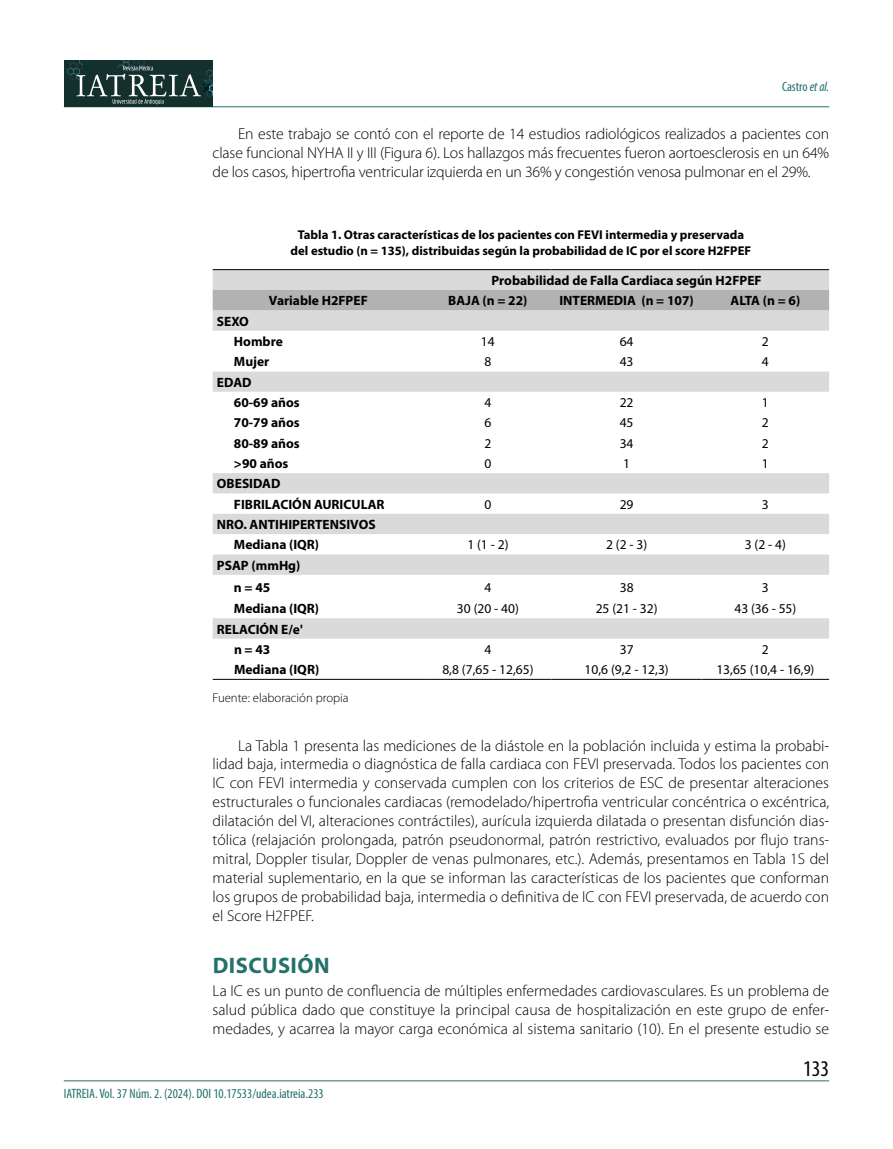
<style>
.page{position:relative;width:893px;height:1149px;background:#fff}
.page>*{position:absolute;margin:0;border:0;box-sizing:border-box;transform-origin:0 0}
.t1{font:700 22.5px "Myriad Pro";letter-spacing:.02em;color:#22716a}
.t2{font:condensed 22.5px "Myriad Pro";color:#000}
.t3{font:300 15.75px/18.9px "Myriad Pro";color:#000;text-align:justify}
.t4{font:700 13.5px/20.4px "Myriad Pro";color:#000}
.t5{font:13.5px "Myriad Pro";color:#000}
.t6{font:condensed 13.5px "Myriad Pro";color:#22716a}
.t7{font:700 12.75px/15.3px "Myriad Pro";color:#000;text-align:center}
.t8{font:300 12.75px "Myriad Pro";color:#000}
.s1{font-style:italic}
</style>
<div class="page">
<hr style="left:64px;top:106px;width:765px;height:1px;background:#22716a">
<div style="left:64px;top:61px;width:149px;height:46px;background:#14302d"></div>
<svg style="left:65px;top:61px;width:148px;height:43px"></svg>
<hr style="left:64px;top:1080px;width:765px;height:1px;background:#22716a">
<svg style="left:213px;top:270px;width:616px;height:368px"></svg>
<div style="left:213px;top:290px;width:616px;height:20px;background:#b3b2b2"></div>
<svg style="left:213px;top:351px;width:616px;height:20px"></svg>
<hr style="left:213px;top:269px;width:211px;height:1px;background:#000">
<hr style="left:424px;top:269px;width:128px;height:1px;background:#000">
<hr style="left:552px;top:269px;width:150px;height:1px;background:#000">
<hr style="left:702px;top:269px;width:127px;height:1px;background:#000">
<hr style="left:213px;top:678px;width:211px;height:1px;background:#000">
<hr style="left:424px;top:678px;width:128px;height:1px;background:#000">
<hr style="left:552px;top:678px;width:150px;height:1px;background:#000">
<hr style="left:702px;top:678px;width:127px;height:1px;background:#000">
<p class="t6" style="left:782px;top:78px;width:49px">Castro <span class="s1">et al.</span></p>
<p class="t3" style="left:213px;top:125px;width:618px;text-indent:26px">En este trabajo se contó con el reporte de 14 estudios radiológicos realizados a pacientes con clase funcional NYHA II y III (Figura 6). Los hallazgos más frecuentes fueron aortoesclerosis en un 64% de los casos, hipertrofia ventricular izquierda en un 36% y congestión venosa pulmonar en el 29%.</p>
<p class="t7" style="left:291px;top:227px;width:462px">Tabla 1. Otras características de los pacientes con FEVI intermedia y preservada del estudio (n = 135), distribuidas según la probabilidad de IC por el score H2FPEF</p>
<p class="t4" style="left:491px;top:269px;width:272px">Probabilidad de Falla Cardiaca según H2FPEF</p>
<p class="t4" style="left:269px;top:290px;width:100px">Variable H2FPEF</p>
<p class="t4" style="left:448px;top:290px;width:81px">BAJA (n = 22)</p>
<p class="t4" style="left:559px;top:290px;width:136px">INTERMEDIA (n = 107)</p>
<p class="t4" style="left:730px;top:290px;width:71px">ALTA (n = 6)</p>
<p class="t4" style="left:234px;top:310px;width:50px;text-indent:-17px">SEXO<br>Hombre</p>
<p class="t5" style="left:481px;top:333px;width:15px">14</p>
<p class="t5" style="left:620px;top:333px;width:15px">64</p>
<p class="t5" style="left:762px;top:333px;width:8px">2</p>
<p class="t4" style="left:234px;top:351px;width:37px">Mujer</p>
<p class="t5" style="left:484px;top:353px;width:8px">8</p>
<p class="t5" style="left:620px;top:353px;width:15px">43</p>
<p class="t5" style="left:762px;top:353px;width:8px">4</p>
<p class="t4" style="left:234px;top:371px;width:67px;text-indent:-17px">EDAD<br>60-69 años</p>
<p class="t5" style="left:484px;top:394px;width:8px">4</p>
<p class="t5" style="left:620px;top:394px;width:15px">22</p>
<p class="t5" style="left:762px;top:394px;width:8px">1</p>
<p class="t4" style="left:234px;top:412px;width:67px">70-79 años</p>
<p class="t5" style="left:484px;top:414px;width:8px">6</p>
<p class="t5" style="left:620px;top:414px;width:15px">45</p>
<p class="t5" style="left:762px;top:414px;width:8px">2</p>
<p class="t4" style="left:234px;top:432px;width:67px">80-89 años</p>
<p class="t5" style="left:484px;top:434px;width:8px">2</p>
<p class="t5" style="left:620px;top:434px;width:15px">34</p>
<p class="t5" style="left:762px;top:434px;width:8px">2</p>
<p class="t4" style="left:234px;top:452px;width:56px">&gt;90 años</p>
<p class="t5" style="left:484px;top:455px;width:8px">0</p>
<p class="t5" style="left:623px;top:455px;width:8px">1</p>
<p class="t5" style="left:762px;top:455px;width:8px">1</p>
<p class="t4" style="left:234px;top:473px;width:152px;text-indent:-17px">OBESIDAD<br>FIBRILACIÓN AURICULAR</p>
<p class="t5" style="left:484px;top:495px;width:8px">0</p>
<p class="t5" style="left:620px;top:495px;width:15px">29</p>
<p class="t5" style="left:762px;top:495px;width:8px">3</p>
<p class="t4" style="left:234px;top:513px;width:143px;text-indent:-17px">NRO. ANTIHIPERTENSIVOS<br>Mediana (IQR)</p>
<p class="t4" style="left:234px;top:553px;width:68px;line-height:21.8px;text-indent:-17px">PSAP (mmHg) n = 45</p>
<p class="t5" style="left:467px;top:536px;width:43px">1 (1 - 2)</p>
<p class="t5" style="left:606px;top:536px;width:43px">2 (2 - 3)</p>
<p class="t5" style="left:745px;top:536px;width:43px">3 (2 - 4)</p>
<p class="t5" style="left:484px;top:578px;width:8px">4</p>
<p class="t5" style="left:620px;top:578px;width:15px">38</p>
<p class="t5" style="left:762px;top:578px;width:8px">3</p>
<p class="t4" style="left:234px;top:598px;width:87px">Mediana (IQR)</p>
<p class="t5" style="left:457px;top:600px;width:63px">30 (20 - 40)</p>
<p class="t5" style="left:596px;top:600px;width:63px">25 (21 - 32)</p>
<p class="t5" style="left:734px;top:600px;width:63px">43 (36 - 55)</p>
<p class="t4" style="left:234px;top:618px;width:70px;text-indent:-17px">RELACIÓN E/e' n = 43</p>
<p class="t5" style="left:484px;top:641px;width:8px">4</p>
<p class="t5" style="left:620px;top:641px;width:15px">37</p>
<p class="t5" style="left:762px;top:641px;width:8px">2</p>
<p class="t4" style="left:234px;top:659px;width:87px">Mediana (IQR)</p>
<p class="t5" style="left:442px;top:661px;width:93px">8,8 (7,65 - 12,65)</p>
<p class="t5" style="left:585px;top:661px;width:86px">10,6 (9,2 - 12,3)</p>
<p class="t5" style="left:716px;top:661px;width:100px">13,65 (10,4 - 16,9)</p>
<p class="t8" style="left:213px;top:690px;width:137px">Fuente: elaboración propia</p>
<p class="t3" style="left:213px;top:735px;width:618px;text-indent:26px">La Tabla 1 presenta las mediciones de la diástole en la población incluida y estima la probabi&shy;lidad baja, intermedia o diagnóstica de falla cardiaca con FEVI preservada. Todos los pacientes con IC con FEVI intermedia y conservada cumplen con los criterios de ESC de presentar alteraciones estructurales o funcionales cardiacas (remodelado/hipertrofia ventricular concéntrica o excéntrica, dilatación del VI, alteraciones contráctiles), aurícula izquierda dilatada o presentan disfunción dias&shy;tólica (relajación prolongada, patrón pseudonormal, patrón restrictivo, evaluados por flujo trans&shy;mitral, Doppler tisular, Doppler de venas pulmonares, etc.). Además, presentamos en Tabla 1S del material suplementario, en la que se informan las características de los pacientes que conforman los grupos de probabilidad baja, intermedia o definitiva de IC con FEVI preservada, de acuerdo con el Score H2FPEF.</p>
<h1 class="t1" style="left:213px;top:950px;width:118px">DISCUSIÓN</h1>
<p class="t3" style="left:213px;top:981px;width:618px">La IC es un punto de confluencia de múltiples enfermedades cardiovasculares. Es un problema de salud pública dado que constituye la principal causa de hospitalización en este grupo de enfer&shy;medades, y acarrea la mayor carga económica al sistema sanitario (10). En el presente estudio se</p>
<p class="t6" style="left:64px;top:1085px;width:261px">IATREIA. Vol. 37 Núm. 2. (2024). DOI 10.17533/udea.iatreia.233</p>
<h1 class="t2" style="left:803px;top:1054px;width:27px">133</h1>
</div>
